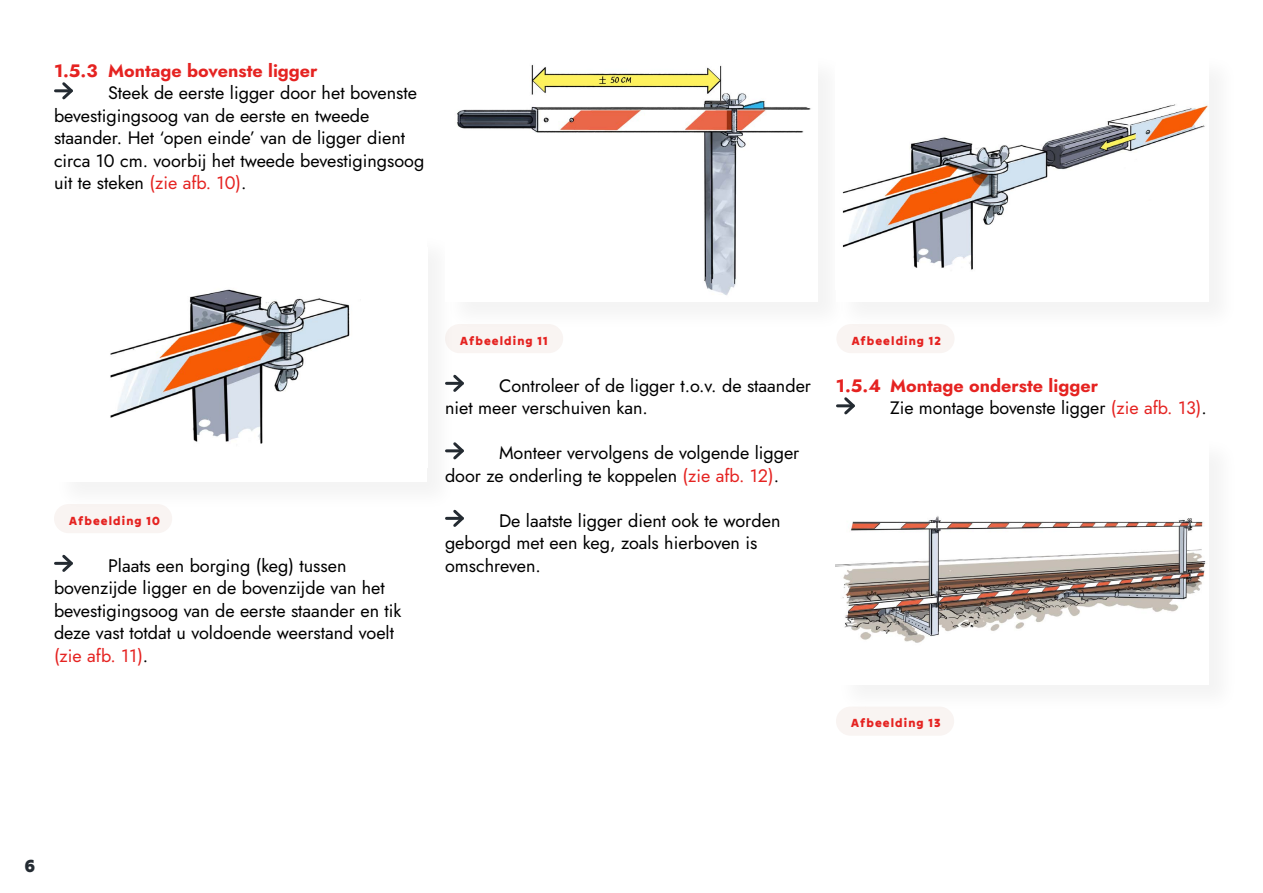
<style>
.page{position:relative;width:1263px;height:893px;background:#fff}
.page>*{position:absolute;margin:0;border:0;box-sizing:border-box;transform-origin:0 0}
.t1{font:18px/22.5px "Jost";color:#000}
.t2{font:18px/22.5px "Jost";color:#e52321}
.t3{font:18px "Tilt Warp";color:#242b32}
.t4{font:12px "Tilt Warp";letter-spacing:.09em;color:#e52321}
.s1{color:#e52321}
.s2{color:#000}
</style>
<div class="page">
<div style="left:836px;top:707px;width:118px;height:29px;background:#f9f4f2;border-radius:15px"></div>
<div style="left:836px;top:324px;width:118px;height:29px;background:#f9f4f2;border-radius:15px"></div>
<div style="left:445px;top:324px;width:118px;height:29px;background:#f9f4f2;border-radius:15px"></div>
<div style="left:54px;top:504px;width:118px;height:29px;background:#f9f4f2;border-radius:15px"></div>
<div style="left:835px;top:435px;width:405px;height:280px;background:#fff"></div>
<img style="left:836px;top:516px;width:370px;height:127px">
<hr style="left:837px;top:404px;width:16px;height:3px;background:#242b32">
<svg style="left:841px;top:397px;width:14px;height:18px"></svg>
<div style="left:53px;top:233px;width:405px;height:280px;background:#f9f9f9"></div>
<div style="left:54px;top:234px;width:373px;height:248px;background:#fff"></div>
<img style="left:110px;top:289px;width:240px;height:155px">
<hr style="left:56px;top:89px;width:15px;height:3px;background:#242b32">
<svg style="left:60px;top:82px;width:13px;height:18px"></svg>
<div style="left:444px;top:53px;width:405px;height:280px;background:#fff"></div>
<img style="left:457px;top:65px;width:354px;height:230px">
<div style="left:835px;top:53px;width:405px;height:280px;background:#f9f9f9"></div>
<div style="left:836px;top:54px;width:373px;height:248px;background:#fff"></div>
<img style="left:842px;top:104px;width:366px;height:166px">
<hr style="left:56px;top:562px;width:15px;height:3px;background:#242b32">
<svg style="left:60px;top:554px;width:13px;height:18px"></svg>
<hr style="left:446px;top:382px;width:16px;height:3px;background:#242b32">
<svg style="left:450px;top:374px;width:14px;height:18px"></svg>
<hr style="left:446px;top:449px;width:16px;height:3px;background:#242b32">
<svg style="left:450px;top:442px;width:14px;height:18px"></svg>
<hr style="left:446px;top:517px;width:16px;height:3px;background:#242b32">
<svg style="left:450px;top:509px;width:14px;height:18px"></svg>
<p class="t2" style="left:54px;top:59px;width:265px">1.5.3 Montage bovenste ligger</p>
<p class="t1" style="left:54px;top:82px;width:372px;text-indent:54px">Steek de eerste ligger door het bovenste bevestigingsoog van de eerste en tweede staander. Het ‘open einde’ van de ligger dient circa 10 cm. voorbij het tweede bevestigingsoog uit te steken <span class="s1">(zie afb. 10)</span>.</p>
<p class="t4" style="left:69px;top:510px;width:92px">Afbeelding 10</p>
<p class="t1" style="left:54px;top:554px;width:349px;text-indent:54px">Plaats een borging (keg) tussen bovenzijde ligger en de bovenzijde van het bevestigingsoog van de eerste staander en tik deze vast totdat u voldoende weerstand voelt <span class="s1">(zie afb. 11)</span>.</p>
<p class="t4" style="left:460px;top:330px;width:89px">Afbeelding 11</p>
<p class="t4" style="left:852px;top:330px;width:91px">Afbeelding 12</p>
<p class="t1" style="left:445px;top:374px;width:368px;text-indent:54px">Controleer of de ligger t.o.v. de staander niet meer verschuiven kan.</p>
<p class="t1" style="left:445px;top:442px;width:356px;text-indent:54px">Monteer vervolgens de volgende ligger door ze onderling te koppelen <span class="s1">(zie afb. 12)</span>.</p>
<p class="t1" style="left:445px;top:509px;width:337px;text-indent:54px">De laatste ligger dient ook te worden geborgd met een keg, zoals hierboven is omschreven.</p>
<p class="t2" style="left:890px;top:374px;width:318px;text-indent:-54px">1.5.4 Montage onderste ligger<br><span class="s2">Zie montage bovenste ligger</span> (zie afb. 13)<span class="s2">.</span></p>
<p class="t4" style="left:851px;top:713px;width:91px">Afbeelding 13</p>
<p class="t3" style="left:25px;top:850px;width:12px">6</p>
</div>
